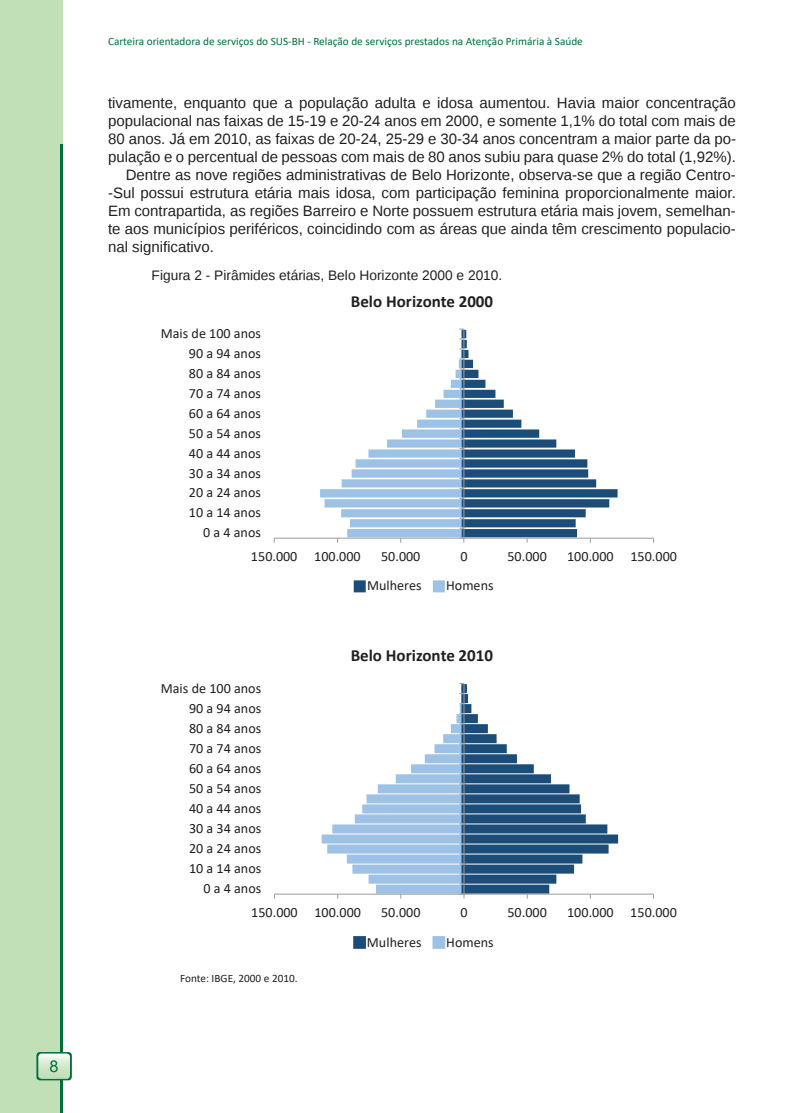
<style>
.page{position:relative;width:808px;height:1113px;background:#fff}
.page>*{position:absolute;margin:0;border:0;box-sizing:border-box;transform-origin:0 0}
.t1{font:700 17px "Calibri";color:#231f20}
.t2{font:16.25px "Arial";color:#006f3c}
.t3{font:15px "Liberation Sans";color:#231f20}
.t4{font:14.12px "Calibri";color:#231f20}
.t5{font:14px "Calibri";color:#231f20}
.t6{font:13.75px "Liberation Sans";color:#231f20}
.t7{font:11.25px "Calibri";color:#006f3c}
.t8{font:11.25px "Calibri";color:#231f20}
</style>
<div class="page">
<div style="left:0;top:0;width:63px;height:1113px;background:#c1e0b8"></div>
<hr style="left:60px;top:144px;width:3px;height:969px;background:#006f3c">
<div style="left:36px;top:1052px;width:36px;height:28px;background:#006f3c;border-radius:4px"></div>
<div style="left:38px;top:1053px;width:32px;height:26px;background:linear-gradient(to bottom,#f5faf3,#bbddb1);border-radius:4px"></div>
<hr style="left:274px;top:893px;width:379px;height:1px;background:#9b9ca0">
<svg style="left:319px;top:683px;width:301px;height:215px"></svg>
<div style="left:353px;top:936px;width:13px;height:12px;border:5px solid #1c4d79"></div>
<div style="left:432px;top:936px;width:13px;height:12px;border:5px solid #9dc2e5"></div>
<hr style="left:274px;top:538px;width:379px;height:1px;background:#9b9ca0">
<svg style="left:318px;top:328px;width:302px;height:214px"></svg>
<div style="left:356px;top:582px;width:8px;height:8px;background:#1c4d79"></div>
<div style="left:354px;top:580px;width:12px;height:12px;border:4px solid #1c4d79"></div>
<div style="left:435px;top:582px;width:8px;height:8px;background:#9dc2e5"></div>
<div style="left:433px;top:580px;width:12px;height:12px;border:4px solid #9dc2e5"></div>
<p class="t2" style="left:50px;top:1055px;width:11px">8</p>
<p class="t7" style="left:108px;top:33px;width:476px">Carteira orientadora de serviços do SUS-BH - Relação de serviços prestados na Atenção Primária à Saúde</p>
<p class="t3" style="left:108px;top:94px;width:629px">tivamente, enquanto que a população adulta e idosa aumentou. Havia maior concentração</p>
<p class="t3" style="left:108px;top:112px;width:629px">populacional nas faixas de 15-19 e 20-24 anos em 2000, e somente 1,1% do total com mais de</p>
<p class="t3" style="left:108px;top:130px;width:629px">80 anos. Já em 2010, as faixas de 20-24, 25-29 e 30-34 anos concentram a maior parte da po-</p>
<p class="t3" style="left:108px;top:148px;width:629px">pulação e o percentual de pessoas com mais de 80 anos subiu para quase 2% do total (1,92%).</p>
<p class="t3" style="left:126px;top:166px;width:612px">Dentre as nove regiões administrativas de Belo Horizonte, observa-se que a região Centro-</p>
<p class="t3" style="left:108px;top:184px;width:629px">-Sul possui estrutura etária mais idosa, com participação feminina proporcionalmente maior.</p>
<p class="t3" style="left:108px;top:202px;width:629px">Em contrapartida, as regiões Barreiro e Norte possuem estrutura etária mais jovem, semelhan-</p>
<p class="t3" style="left:108px;top:220px;width:629px">te aos municípios periféricos, coincidindo com as áreas que ainda têm crescimento populacio-</p>
<p class="t3" style="left:108px;top:238px;width:107px">nal significativo.</p>
<p class="t6" style="left:152px;top:267px;width:352px">Figura 2 - Pirâmides etárias, Belo Horizonte 2000 e 2010.</p>
<p class="t4" style="left:161px;top:324px;width:102px">Mais de 100 anos</p>
<p class="t4" style="left:189px;top:343px;width:74px">90 a 94 anos</p>
<p class="t4" style="left:189px;top:363px;width:74px">80 a 84 anos</p>
<p class="t4" style="left:189px;top:383px;width:74px">70 a 74 anos</p>
<p class="t5" style="left:189px;top:403px;width:73px">60 a 64 anos</p>
<p class="t5" style="left:189px;top:423px;width:73px">50 a 54 anos</p>
<p class="t4" style="left:189px;top:443px;width:74px">40 a 44 anos</p>
<p class="t4" style="left:189px;top:463px;width:74px">30 a 34 anos</p>
<p class="t4" style="left:189px;top:483px;width:74px">20 a 24 anos</p>
<p class="t4" style="left:189px;top:503px;width:74px">10 a 14 anos</p>
<p class="t5" style="left:203px;top:523px;width:59px">0 a 4 anos</p>
<p class="t1" style="left:351px;top:289px;width:144px">Belo Horizonte 2000</p>
<p class="t4" style="left:251px;top:546px;width:111px">150.000 100.000</p>
<p class="t4" style="left:381px;top:546px;width:41px">50.000</p>
<p class="t4" style="left:460px;top:546px;width:9px">0</p>
<p class="t4" style="left:507px;top:546px;width:41px">50.000</p>
<p class="t4" style="left:567px;top:546px;width:111px">100.000 150.000</p>
<p class="t4" style="left:367px;top:576px;width:56px">Mulheres</p>
<p class="t4" style="left:446px;top:576px;width:49px">Homens</p>
<p class="t4" style="left:161px;top:678px;width:102px">Mais de 100 anos</p>
<p class="t4" style="left:189px;top:698px;width:74px">90 a 94 anos</p>
<p class="t4" style="left:189px;top:718px;width:74px">80 a 84 anos</p>
<p class="t4" style="left:189px;top:738px;width:74px">70 a 74 anos</p>
<p class="t4" style="left:189px;top:758px;width:74px">60 a 64 anos</p>
<p class="t4" style="left:189px;top:778px;width:74px">50 a 54 anos</p>
<p class="t4" style="left:189px;top:798px;width:74px">40 a 44 anos</p>
<p class="t4" style="left:189px;top:818px;width:74px">30 a 34 anos</p>
<p class="t4" style="left:189px;top:838px;width:74px">20 a 24 anos</p>
<p class="t4" style="left:189px;top:858px;width:74px">10 a 14 anos</p>
<p class="t4" style="left:203px;top:878px;width:60px">0 a 4 anos</p>
<p class="t1" style="left:351px;top:643px;width:144px">Belo Horizonte 2010</p>
<p class="t4" style="left:251px;top:902px;width:111px">150.000 100.000</p>
<p class="t4" style="left:381px;top:902px;width:41px">50.000</p>
<p class="t4" style="left:460px;top:902px;width:9px">0</p>
<p class="t4" style="left:507px;top:902px;width:41px">50.000</p>
<p class="t4" style="left:567px;top:902px;width:111px">100.000 150.000</p>
<p class="t8" style="left:180px;top:970px;width:119px">Fonte: IBGE, 2000 e 2010.</p>
<p class="t4" style="left:367px;top:932px;width:56px">Mulheres</p>
<p class="t4" style="left:446px;top:932px;width:49px">Homens</p>
</div>
